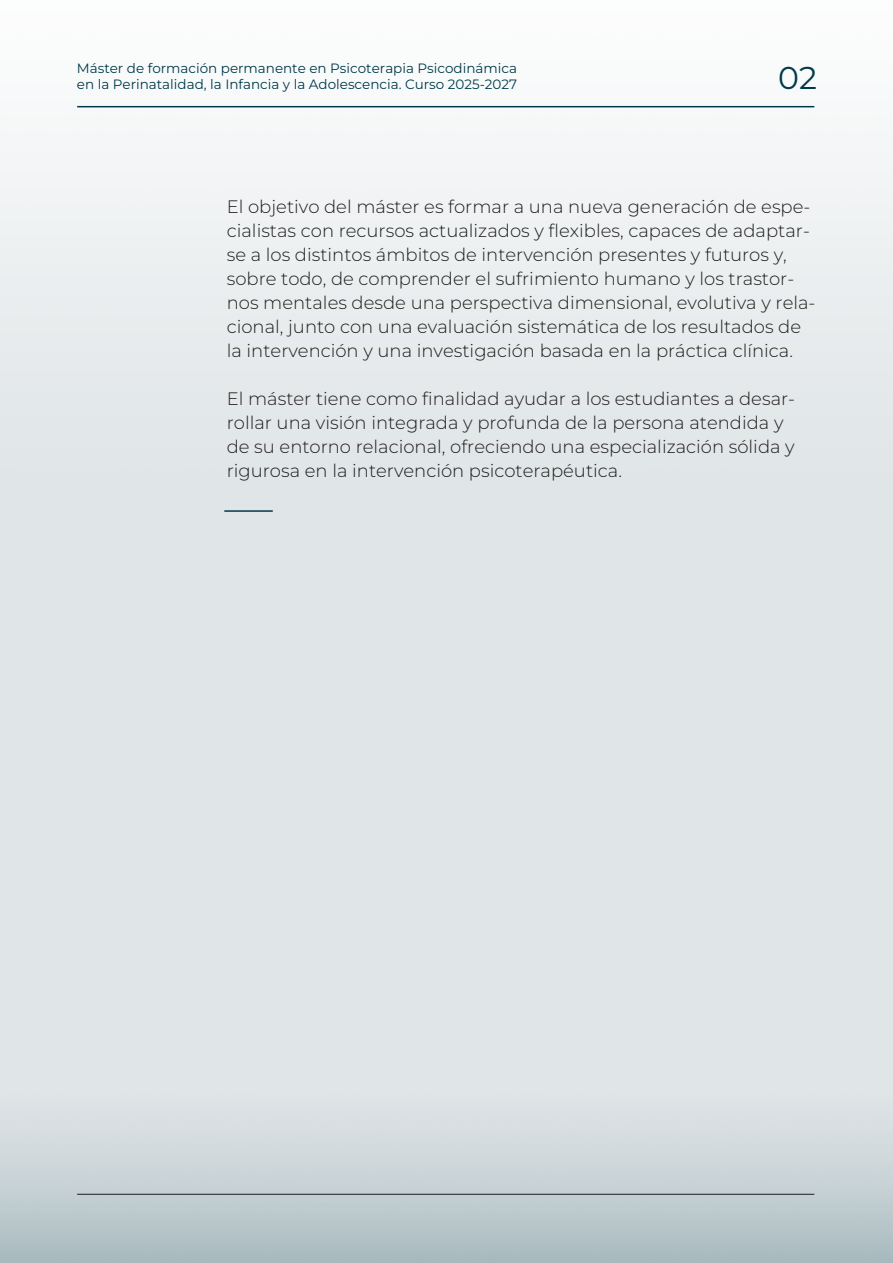
<style>
.page{position:relative;width:893px;height:1263px;background:#fff}
.page>*{position:absolute;margin:0;border:0;box-sizing:border-box;transform-origin:0 0}
.t1{font:100 31.5px "Montserrat";color:#003a4a}
.t2{font:100 18px/24px "Montserrat";color:#1d1d1b}
.t3{font:100 13.5px "Montserrat";color:#003a4a}
</style>
<div class="page">
<hr style="left:77px;top:106px;width:737px;height:1px;background:#003a4a">
<hr style="left:77px;top:1194px;width:737px;height:1px;background:#1d1d1b">
<hr style="left:224px;top:510px;width:49px;height:2px;background:#003a4a">
<p class="t3" style="left:77px;top:59px;width:442px">Máster de formación permanente en Psicoterapia Psicodinámica</p>
<p class="t3" style="left:77px;top:75px;width:442px">en la Perinatalidad, la Infancia y la Adolescencia. Curso 2025-2027</p>
<p class="t1" style="left:778px;top:56px;width:40px">02</p>
<p class="t2" style="left:227px;top:194px;width:590px">El objetivo del máster es formar a una nueva generación de espe&shy;cialistas con recursos actualizados y flexibles, capaces de adaptar&shy;se a los distintos ámbitos de intervención presentes y futuros y, sobre todo, de comprender el sufrimiento humano y los trastor&shy;nos mentales desde una perspectiva dimensional, evolutiva y rela&shy;cional, junto con una evaluación sistemática de los resultados de la intervención y una investigación basada en la práctica clínica.</p>
<p class="t2" style="left:227px;top:386px;width:570px">El máster tiene como finalidad ayudar a los estudiantes a desar&shy;rollar una visión integrada y profunda de la persona atendida y de su entorno relacional, ofreciendo una especialización sólida y rigurosa en la intervención psicoterapéutica.</p>
</div>
